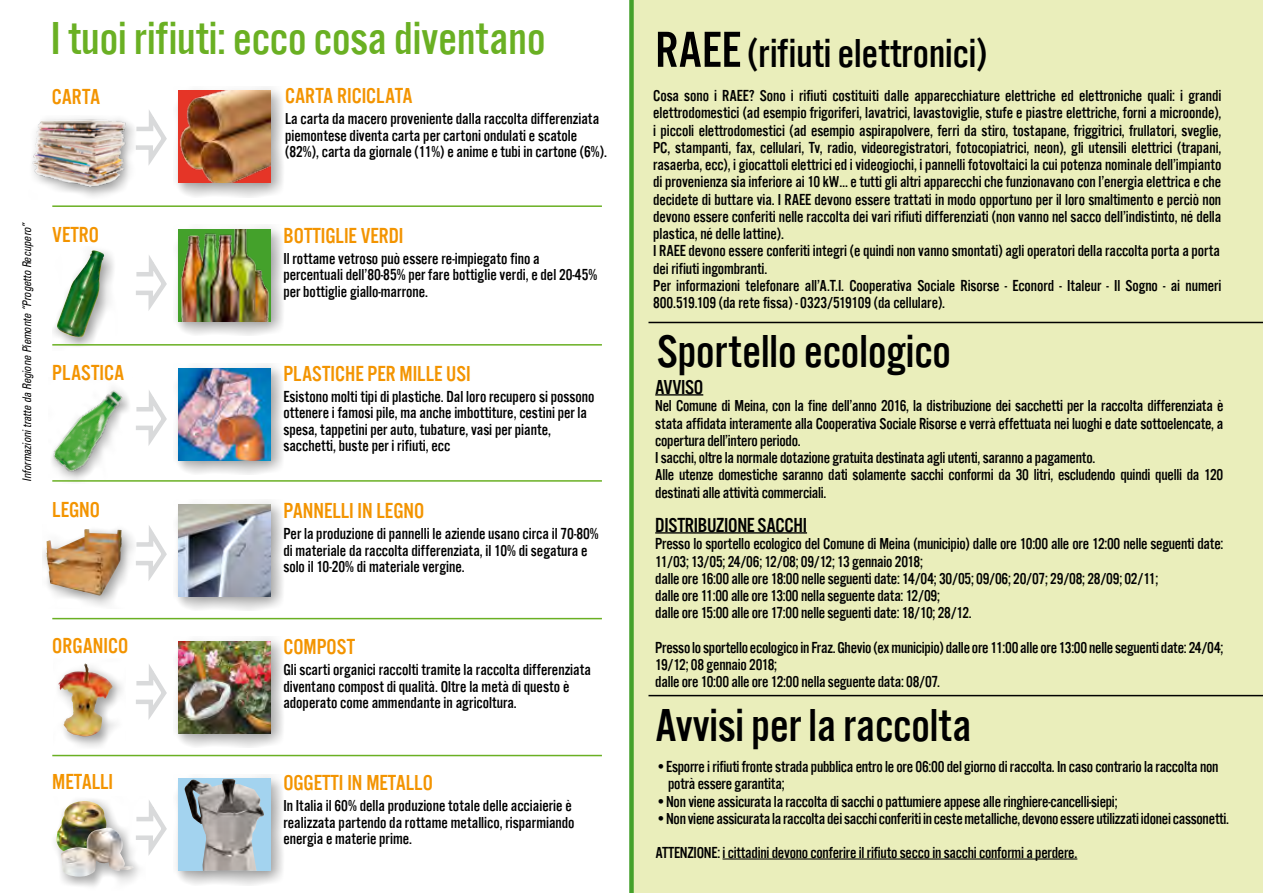
<style>
.page{position:relative;width:1263px;height:893px;background:#fff}
.page>*{position:absolute;margin:0;border:0;box-sizing:border-box;transform-origin:0 0}
.t1{font:48px "Alternate Got No 3 D";color:#000}
.t2{font:48px "Alternate Got No 3 D";color:#6ab023}
.t3{font:42px "Alternate Got No 3 D";color:#000}
.t4{font:22.5px "Alternate Got No 3 D";color:#f39400}
.t5{font:21px "Alternate Got No 3 D";letter-spacing:-.015em;color:#000}
.t6{font:16.5px/17.2px "Alternate Got No 3 D";letter-spacing:-.005em;color:#000}
.t7{font:italic condensed 12px "Univers LT";color:#000;scale:.9 1}
.s1{font-size:52.5px}
</style>
<div class="page">
<div style="left:631px;top:0;width:632px;height:893px;background:#eaeebb"></div>
<svg style="left:138px;top:110px;width:29px;height:55px"></svg>
<div style="left:173px;top:86px;width:112px;height:111px;background:#000;opacity:.4"></div>
<img style="left:179px;top:91px;width:92px;height:92px">
<div style="left:52px;top:246px;width:65px;height:104px;background:#000;opacity:.4"></div>
<img style="left:56px;top:250px;width:50px;height:88px">
<div style="left:173px;top:225px;width:112px;height:111px;background:#000;opacity:.4"></div>
<img style="left:179px;top:230px;width:92px;height:92px">
<svg style="left:136px;top:255px;width:31px;height:56px"></svg>
<svg style="left:136px;top:390px;width:31px;height:56px"></svg>
<div style="left:173px;top:363px;width:112px;height:111px;background:#000;opacity:.4"></div>
<img style="left:179px;top:368px;width:92px;height:92px">
<img style="left:52px;top:378px;width:77px;height:102px">
<svg style="left:136px;top:526px;width:31px;height:55px"></svg>
<div style="left:173px;top:500px;width:112px;height:111px;background:#000;opacity:.4"></div>
<img style="left:179px;top:505px;width:92px;height:92px">
<div style="left:42px;top:524px;width:93px;height:84px;background:#000;opacity:.4"></div>
<img style="left:47px;top:529px;width:75px;height:67px">
<hr style="left:52px;top:205px;width:550px;height:2px;background:#6ab023">
<hr style="left:52px;top:344px;width:550px;height:2px;background:#6ab023">
<hr style="left:52px;top:480px;width:550px;height:2px;background:#6ab023">
<svg style="left:136px;top:664px;width:31px;height:56px"></svg>
<hr style="left:52px;top:618px;width:550px;height:1px;background:#6ab023">
<div style="left:54px;top:659px;width:72px;height:91px;background:#000;opacity:.4"></div>
<img style="left:58px;top:663px;width:55px;height:74px">
<div style="left:173px;top:636px;width:112px;height:112px;background:#000;opacity:.4"></div>
<img style="left:179px;top:641px;width:92px;height:92px">
<svg style="left:146px;top:800px;width:21px;height:56px"></svg>
<hr style="left:52px;top:755px;width:550px;height:1px;background:#6ab023">
<div style="left:173px;top:774px;width:112px;height:111px;background:#000;opacity:.4"></div>
<div style="left:179px;top:779px;width:92px;height:92px;background:#a3d3ef"></div>
<img style="left:184px;top:779px;width:80px;height:92px">
<div style="left:52px;top:796px;width:94px;height:94px;background:#000;opacity:.4"></div>
<img style="left:56px;top:801px;width:50px;height:55px">
<img style="left:60px;top:828px;width:74px;height:49px">
<div style="left:29px;top:115px;width:109px;height:84px;background:#000;opacity:.4"></div>
<img style="left:29px;top:115px;width:109px;height:75px">
<hr style="left:655px;top:394px;width:48px;height:2px;background:#000">
<hr style="left:655px;top:532px;width:152px;height:2px;background:#000">
<hr style="left:648px;top:322px;width:615px;height:1px;background:#000">
<hr style="left:648px;top:695px;width:615px;height:1px;background:#000">
<hr style="left:722px;top:858px;width:355px;height:1px;background:#000">
<div style="left:629px;top:0;width:5px;height:893px;background:#44a12b"></div>
<p class="t7" style="left:19px;top:482px;width:290px;rotate:-90deg">Informazioni tratte da Regione Piemonte “Progetto Recupero”</p>
<h1 class="t2" style="left:51px;top:14px;width:496px">I tuoi rifiuti: ecco cosa diventano</h1>
<h2 class="t3" style="left:655px;top:31px;width:333px"><span class="s1">RAEE</span> (rifiuti elettronici)</h2>
<p class="t6" style="left:653px;top:87px;width:570px">Cosa sono i RAEE? Sono i rifiuti costituiti dalle apparecchiature elettriche ed elettroniche quali: i grandi elettrodomestici (ad esempio frigoriferi, lavatrici, lavastoviglie, stufe e piastre elettriche, forni a microonde), i piccoli elettrodomestici (ad esempio aspirapolvere, ferri da stiro, tostapane, friggitrici, frullatori, sveglie, PC, stampanti, fax, cellulari, Tv, radio, videoregistratori, fotocopiatrici, neon), gli utensili elettrici (trapani, rasaerba, ecc), i giocattoli elettrici ed i videogiochi, i pannelli fotovoltaici la cui potenza nominale dell’impianto di provenienza sia inferiore ai 10 kW… e tutti gli altri apparecchi che funzionavano con l’energia elettrica e che decidete di buttare via. I RAEE devono essere trattati in modo opportuno per il loro smaltimento e perciò non devono essere conferiti nelle raccolta dei vari rifiuti differenziati (non vanno nel sacco dell’indistinto, né della plastica, né delle lattine).<br>I RAEE devono essere conferiti integri (e quindi non vanno smontati) agli operatori della raccolta porta a porta dei rifiuti ingombranti.<br>Per informazioni telefonare all’A.T.I. Cooperativa Sociale Risorse - Econord - Italeur - Il Sogno - ai numeri 800.519.109 (da rete fissa) - 0323/519109 (da cellulare).</p>
<h1 class="t1" style="left:657px;top:326px;width:295px">Sportello ecologico</h1>
<p class="t5" style="left:655px;top:376px;width:50px">AVVISO</p>
<p class="t6" style="left:655px;top:397px;width:570px">Nel Comune di Meina, con la fine dell’anno 2016, la distribuzione dei sacchetti per la raccolta differenziata è stata affidata interamente alla Cooperativa Sociale Risorse e verrà effettuata nei luoghi e date sottoelencate, a copertura dell’intero periodo.<br>I sacchi, oltre la normale dotazione gratuita destinata agli utenti, saranno a pagamento.<br>Alle utenze domestiche saranno dati solamente sacchi conformi da 30 litri, escludendo quindi quelli da 120 destinati alle attività commerciali.</p>
<p class="t5" style="left:655px;top:514px;width:153px">DISTRIBUZIONE SACCHI</p>
<p class="t6" style="left:655px;top:535px;width:570px">Presso lo sportello ecologico del Comune di Meina (municipio) dalle ore 10:00 alle ore 12:00 nelle seguenti date:<br>11/03; 13/05; 24/06; 12/08; 09/12; 13 gennaio 2018;<br>dalle ore 16:00 alle ore 18:00 nelle seguenti date: 14/04; 30/05; 09/06; 20/07; 29/08; 28/09; 02/11;<br>dalle ore 11:00 alle ore 13:00 nella seguente data: 12/09;<br>dalle ore 15:00 alle ore 17:00 nelle seguenti date: 18/10; 28/12.</p>
<p class="t6" style="left:655px;top:639px;width:570px">Presso lo sportello ecologico in Fraz. Ghevio (ex municipio) dalle ore 11:00 alle ore 13:00 nelle seguenti date: 24/04;<br>19/12; 08 gennaio 2018;<br>dalle ore 10:00 alle ore 12:00 nella seguente data: 08/07.</p>
<h1 class="t1" style="left:655px;top:701px;width:318px">Avvisi per la raccolta</h1>
<p class="t6" style="left:668px;top:758px;width:552px;text-indent:-13px">•Esporre i rifiuti fronte strada pubblica entro le ore 06:00 del giorno di raccolta. In caso contrario la raccolta non potrà essere garantita;</p>
<p class="t6" style="left:655px;top:792px;width:464px">•Non viene assicurata la raccolta di sacchi o pattumiere appese alle ringhiere-cancelli-siepi;</p>
<p class="t6" style="left:655px;top:801px;width:575px;line-height:34.5px">•Non viene assicurata la raccolta dei sacchi conferiti in ceste metalliche, devono essere utilizzati idonei cassonetti.<br>ATTENZIONE: i cittadini devono conferire il rifiuto secco in sacchi conformi a perdere.</p>
<h3 class="t4" style="left:285px;top:84px;width:129px">CARTA RICICLATA</h3>
<p class="t6" style="left:285px;top:110px;width:323px;line-height:16.5px">La carta da macero proveniente dalla raccolta differenziata piemontese diventa carta per cartoni ondulati e scatole (82%), carta da giornale (11%) e anime e tubi in cartone (6%).</p>
<h3 class="t4" style="left:52px;top:85px;width:50px">CARTA</h3>
<h3 class="t4" style="left:52px;top:223px;width:48px">VETRO</h3>
<h3 class="t4" style="left:283px;top:224px;width:122px">BOTTIGLIE VERDI</h3>
<p class="t6" style="left:283px;top:250px;width:315px;line-height:16.5px">Il rottame vetroso può essere re-impiegato fino a percentuali dell’80-85% per fare bottiglie verdi, e del 20-45% per bottiglie giallo-marrone.</p>
<h3 class="t4" style="left:52px;top:361px;width:73px">PLASTICA</h3>
<h3 class="t4" style="left:283px;top:362px;width:189px">PLASTICHE PER MILLE USI</h3>
<p class="t6" style="left:283px;top:388px;width:313px;line-height:16.5px">Esistono molti tipi di plastiche. Dal loro recupero si possono ottenere i famosi pile, ma anche imbottiture, cestini per la spesa, tappetini per auto, tubature, vasi per piante, sacchetti, buste per i rifiuti, ecc</p>
<h3 class="t4" style="left:52px;top:498px;width:49px">LEGNO</h3>
<h3 class="t4" style="left:283px;top:499px;width:142px">PANNELLI IN LEGNO</h3>
<p class="t6" style="left:283px;top:525px;width:317px;line-height:16.5px">Per la produzione di pannelli le aziende usano circa il 70-80% di materiale da raccolta differenziata, il 10% di segatura e solo il 10-20% di materiale vergine.</p>
<h3 class="t4" style="left:52px;top:634px;width:78px">ORGANICO</h3>
<h3 class="t4" style="left:283px;top:635px;width:73px">COMPOST</h3>
<p class="t6" style="left:283px;top:661px;width:309px;line-height:16.5px">Gli scarti organici raccolti tramite la raccolta differenziata diventano compost di qualità. Oltre la metà di questo è adoperato come ammendante in agricoltura.</p>
<h3 class="t4" style="left:52px;top:770px;width:62px">METALLI</h3>
<h3 class="t4" style="left:283px;top:771px;width:151px">OGGETTI IN METALLO</h3>
<p class="t6" style="left:283px;top:797px;width:293px;line-height:16.5px">In Italia il 60% della produzione totale delle acciaierie è realizzata partendo da rottame metallico, risparmiando energia e materie prime.</p>
</div>
